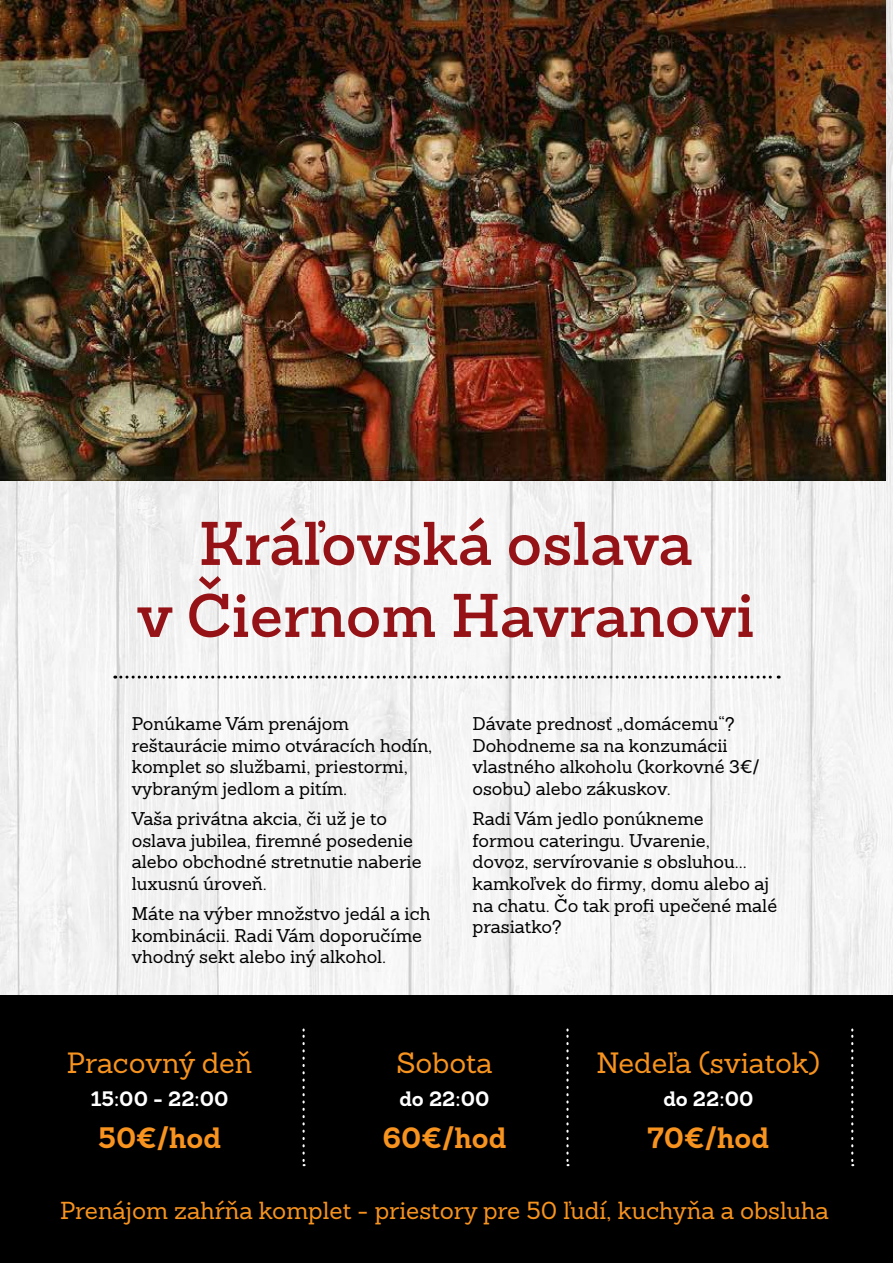
<style>
.page{position:relative;width:893px;height:1263px;background:#fff}
.page>*{position:absolute;margin:0;border:0;box-sizing:border-box;transform-origin:0 0}
.t1{font:600 60px/72px "Sanchez Slab";color:#951316;text-align:center}
.t2{font:28.65px "Sanchez Slab";color:#f7931e}
.t3{font:700 28.65px "Sanchez Slab";color:#f7931e}
.t4{font:24px "Sanchez Slab";color:#f7931e}
.t5{font:700 20.25px "Sanchez Slab";color:#fff}
.t6{font:18px/21.6px "Sanchez Slab";color:#000}
</style>
<div class="page">
<img style="left:0;top:0;width:893px;height:995px">
<div style="left:0;top:995px;width:893px;height:268px;background:#000"></div>
<svg style="left:303px;top:1036px;width:2px;height:130px"></svg>
<svg style="left:566px;top:1036px;width:3px;height:130px"></svg>
<svg style="left:851px;top:1036px;width:2px;height:130px"></svg>
<img style="left:0;top:0;width:885px;height:481px">
<svg style="left:115px;top:676px;width:664px;height:3px"></svg>
<h1 class="t1" style="left:137px;top:507px;width:619px">Kráľovská oslava<br>v Čiernom Havranovi</h1>
<p class="t6" style="left:132px;top:713px;width:302px">Ponúkame Vám prenájom reštaurácie mimo otváracích hodín, komplet so službami, priestormi, vybraným jedlom a pitím.</p>
<p class="t6" style="left:132px;top:808px;width:291px">Vaša privátna akcia, či už je to oslava jubilea, firemné posedenie alebo obchodné stretnutie naberie luxusnú úroveň.</p>
<p class="t6" style="left:132px;top:903px;width:300px">Máte na výber množstvo jedál a ich kombinácii. Radi Vám doporučíme vhodný sekt alebo iný alkohol.</p>
<p class="t6" style="left:472px;top:713px;width:289px">Dávate prednosť „domácemu“?<br>Dohodneme sa na konzumácii vlastného alkoholu (korkovné 3€/ osobu) alebo zákuskov.</p>
<p class="t6" style="left:472px;top:808px;width:306px">Radi Vám jedlo ponúkneme<br>formou cateringu. Uvarenie,<br>dovoz, servírovanie s obsluhou... kamkoľvek do firmy, domu alebo aj na chatu. Čo tak profi upečené malé prasiatko?</p>
<h2 class="t2" style="left:67px;top:1044px;width:187px">Pracovný deň</h2>
<h2 class="t2" style="left:396px;top:1044px;width:97px">Sobota</h2>
<h2 class="t2" style="left:596px;top:1044px;width:225px">Nedeľa (sviatok)</h2>
<p class="t5" style="left:91px;top:1085px;width:139px">15:00 - 22:00</p>
<p class="t5" style="left:399px;top:1085px;width:92px">do 22:00</p>
<p class="t5" style="left:663px;top:1085px;width:92px">do 22:00</p>
<h2 class="t3" style="left:98px;top:1118px;width:125px">50€/hod</h2>
<h2 class="t3" style="left:382px;top:1118px;width:126px">60€/hod</h2>
<h2 class="t3" style="left:647px;top:1118px;width:123px">70€/hod</h2>
<h3 class="t4" style="left:60px;top:1194px;width:770px">Prenájom zahŕňa komplet - priestory pre 50 ľudí, kuchyňa a obsluha</h3>
</div>
